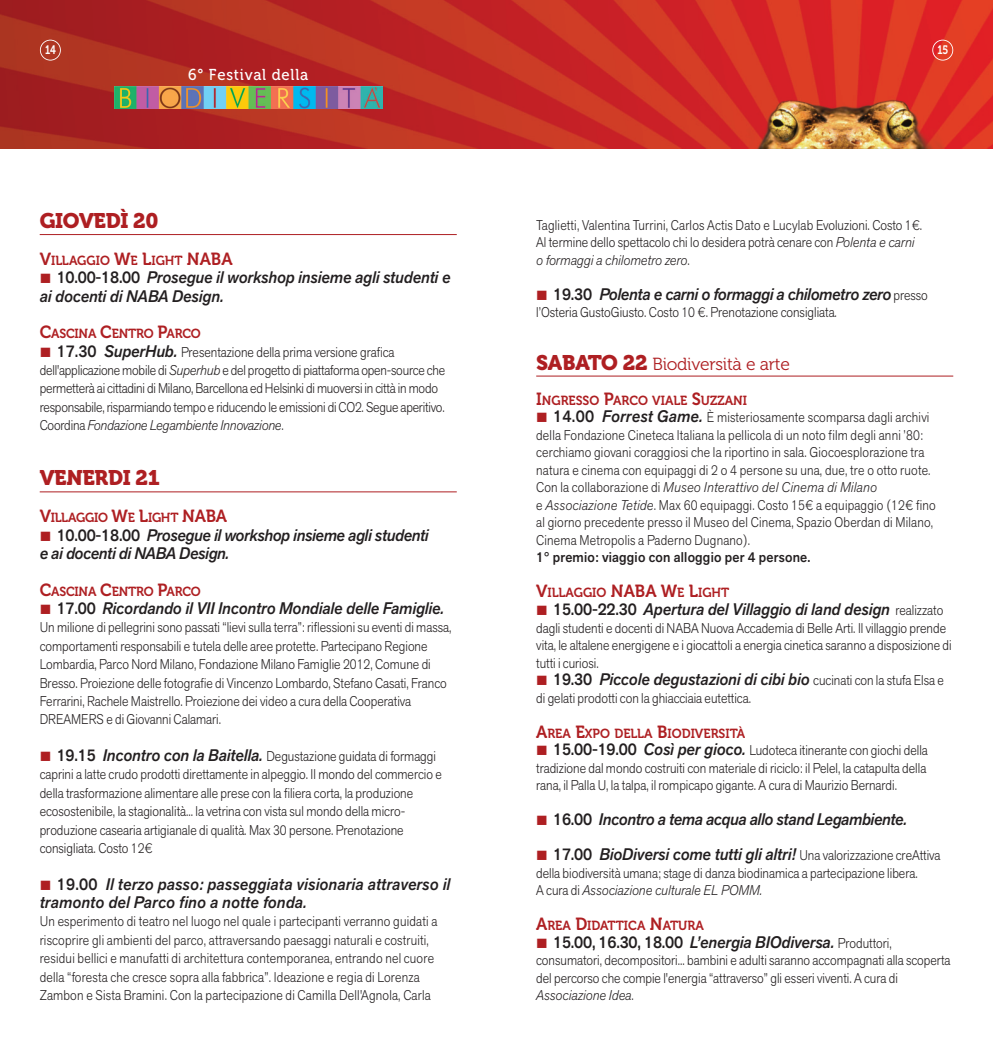
<style>
.page{position:relative;width:993px;height:1042px;background:#fff}
.page>*{position:absolute;margin:0;border:0;box-sizing:border-box;transform-origin:0 0}
.t1{font:21px "Museo 900";letter-spacing:-.015em;color:#ae1f22}
.t2{font:17.5px "Museo 300";letter-spacing:-.015em;color:#ae1f22}
.t3{font:16.62px/18.4px "Akzid Grtsk Next Med It";color:#231f20;scale:.95 1}
.t4{font:15.75px "Museo 500";letter-spacing:.05em;color:#fff;scale:.95 1}
.t5{font:300 14px/18.4px "Akzid Grtsk Next";color:#231f20;scale:.9 1}
.t6{font:500 14px "Akzid Grtsk Next";letter-spacing:.015em;color:#231f20;scale:.95 1}
.t7{font:13.12px "Museo 700";color:#ae1f22;scale:.95 1}
.t8{font:13.12px "Museo 700";letter-spacing:-.02em;color:#ae1f22;scale:.95 1}
.t9{font:12.25px "Museo 700";color:#fff;scale:.8 1}
.s1{font-size:17.5px}
.s2{color:#ae1f22}
.s3{font-family:"Akzid Grtsk Next";font-weight:500}
.s4{font-weight:500;font-size:16.62px}
.s5{font-family:"Akzid Grtsk Next Med It";font-weight:400;font-size:16.62px}
.s6{font-style:italic}
.s7{font-family:"Akzid Grtsk Next";font-weight:300;font-size:14px}
.s8{font-family:"Museo 900";font-size:21px}
</style>
<div class="page">
<img style="left:0;top:0;width:992px;height:148px">
<hr style="left:536px;top:376px;width:416px;height:1px;background:#ae1f22">
<hr style="left:40px;top:234px;width:416px;height:1px;background:#ae1f22">
<hr style="left:40px;top:491px;width:416px;height:1px;background:#ae1f22">
<div style="left:40px;top:40px;width:21px;height:21px;border:2px solid #fff;border-radius:50%"></div>
<div style="left:932px;top:40px;width:20px;height:21px;border:2px solid #fff;border-radius:50%"></div>
<img style="left:114px;top:86px;width:268px;height:23px">
<p class="t9" style="left:45px;top:42px;width:15px">14</p>
<p class="t9" style="left:937px;top:42px;width:15px">15</p>
<p class="t4" style="left:188px;top:69px;width:128px">6° Festival della</p>
<h1 class="t1" style="left:40px;top:208px;width:120px">GIOVEDÌ 20</h1>
<p class="t7" style="left:40px;top:253px;width:204px"><span class="s1">V</span>ILLAGGIO <span class="s1">W</span>E <span class="s1">L</span>IGHT <span class="s1">NABA</span></p>
<p class="t3" style="left:39px;top:270px;width:434px"><span class="s2">■</span> <span class="s3">10.00-18.00</span> Prosegue il workshop insieme agli studenti e ai docenti di NABA Design.</p>
<p class="t8" style="left:40px;top:326px;width:171px"><span class="s1">C</span>ASCINA <span class="s1">C</span>ENTRO <span class="s1">P</span>ARCO</p>
<p class="t5" style="left:39px;top:344px;width:452px"><span class="s2">■</span> <span class="s4">17.30</span> <span class="s5">SuperHub.</span> Presentazione della prima versione grafica dell'applicazione mobile di <span class="s6">Superhub</span> e del progetto di piattaforma open-source che permetterà ai cittadini di Milano, Barcellona ed Helsinki di muoversi in città in modo responsabile, risparmiando tempo e riducendo le emissioni di CO2. Segue aperitivo.<br>Coordina <span class="s6">Fondazione Legambiente Innovazione</span>.</p>
<h1 class="t1" style="left:40px;top:466px;width:122px">VENERDI 21</h1>
<p class="t8" style="left:40px;top:510px;width:199px"><span class="s1">V</span>ILLAGGIO <span class="s1">W</span>E <span class="s1">L</span>IGHT <span class="s1">NABA</span></p>
<p class="t3" style="left:39px;top:527px;width:411px"><span class="s2">■</span> <span class="s3">10.00-18.00</span> Prosegue il workshop insieme agli studenti e ai docenti di NABA Design.</p>
<p class="t8" style="left:40px;top:583px;width:171px"><span class="s1">C</span>ASCINA <span class="s1">C</span>ENTRO <span class="s1">P</span>ARCO</p>
<p class="t3" style="left:39px;top:601px;width:427px"><span class="s2">■</span> <span class="s3">17.00</span> Ricordando il VII Incontro Mondiale delle Famiglie.</p>
<p class="t5" style="left:40px;top:620px;width:459px">Un milione di pellegrini sono passati “lievi sulla terra”: riflessioni su eventi di massa, comportamenti responsabili e tutela delle aree protette. Partecipano Regione Lombardia, Parco Nord Milano, Fondazione Milano Famiglie 2012, Comune di Bresso. Proiezione delle fotografie di Vincenzo Lombardo, Stefano Casati, Franco Ferrarini, Rachele Maistrello. Proiezione dei video a cura della Cooperativa DREAMERS e di Giovanni Calamari.</p>
<p class="t5" style="left:39px;top:748px;width:448px"><span class="s2">■</span> <span class="s4">19.15</span> <span class="s5">Incontro con la Baitella.</span> Degustazione guidata di formaggi caprini a latte crudo prodotti direttamente in alpeggio. Il mondo del commercio e della trasformazione alimentare alle prese con la filiera corta, la produzione ecosostenibile, la stagionalità... la vetrina con vista sul mondo della micro&shy;produzione casearia artigianale di qualità. Max 30 persone. Prenotazione consigliata. Costo 12€</p>
<p class="t3" style="left:39px;top:876px;width:434px"><span class="s2">■</span> <span class="s3">19.00</span> Il terzo passo: passeggiata visionaria attraverso il tramonto del Parco fino a notte fonda.</p>
<p class="t5" style="left:40px;top:914px;width:443px">Un esperimento di teatro nel luogo nel quale i partecipanti verranno guidati a riscoprire gli ambienti del parco, attraversando paesaggi naturali e costruiti, residui bellici e manufatti di architettura contemporanea, entrando nel cuore della “foresta che cresce sopra alla fabbrica”. Ideazione e regia di Lorenza Zambon e Sista Bramini. Con la partecipazione di Camilla Dell'Agnola, Carla</p>
<p class="t5" style="left:536px;top:218px;width:430px;line-height:17.5px">Taglietti, Valentina Turrini, Carlos Actis Dato e Lucylab Evoluzioni. Costo 1€.<br>Al termine dello spettacolo chi lo desidera potrà cenare con <span class="s6">Polenta e carni o formaggi a chilometro zero</span>.</p>
<p class="t3" style="left:536px;top:287px;width:414px"><span class="s2">■</span> <span class="s3">19.30</span> Polenta e carni o formaggi a chilometro zero <span class="s7">presso</span></p>
<p class="t5" style="left:536px;top:305px;width:335px">l’Osteria GustoGiusto. Costo 10 €. Prenotazione consigliata.</p>
<p class="t2" style="left:536px;top:358px;width:255px"><span class="s8">SABATO 22</span> Biodiversità e arte</p>
<p class="t7" style="left:536px;top:393px;width:223px"><span class="s1">I</span>NGRESSO <span class="s1">P</span>ARCO VIALE <span class="s1">S</span>UZZANI</p>
<p class="t5" style="left:536px;top:410px;width:445px;line-height:17.5px"><span class="s2">■</span> <span class="s4">14.00</span> <span class="s5">Forrest Game.</span> È misteriosamente scomparsa dagli archivi della Fondazione Cineteca Italiana la pellicola di un noto film degli anni ’80: cerchiamo giovani coraggiosi che la riportino in sala. Giocoesplorazione tra natura e cinema con equipaggi di 2 o 4 persone su una, due, tre o otto ruote.<br>Con la collaborazione di <span class="s6">Museo Interattivo del Cinema di Milano<br></span>e <span class="s6">Associazione Tetide</span>. Max 60 equipaggi. Costo 15€ a equipaggio (12€ fino al giorno precedente presso il Museo del Cinema, Spazio Oberdan di Milano, Cinema Metropolis a Paderno Dugnano).</p>
<p class="t6" style="left:536px;top:552px;width:290px">1° premio: viaggio con alloggio per 4 persone.</p>
<p class="t7" style="left:536px;top:585px;width:205px"><span class="s1">V</span>ILLAGGIO <span class="s1">NABA W</span>E <span class="s1">L</span>IGHT</p>
<p class="t3" style="left:536px;top:602px;width:430px"><span class="s2">■</span> <span class="s3">15.00-22.30</span> Apertura del Villaggio di land design <span class="s7">realizzato</span></p>
<p class="t5" style="left:536px;top:620px;width:463px;line-height:17.5px">dagli studenti e docenti di NABA Nuova Accademia di Belle Arti. Il villaggio prende vita, le altalene energigene e i giocattoli a energia cinetica saranno a disposizione di tutti i curiosi.</p>
<p class="t3" style="left:536px;top:672px;width:430px"><span class="s2">■</span> <span class="s3">19.30</span> Piccole degustazioni di cibi bio <span class="s7">cucinati con la stufa Elsa e</span></p>
<p class="t5" style="left:536px;top:690px;width:240px">di gelati prodotti con la ghiacciaia eutettica.</p>
<p class="t7" style="left:536px;top:725px;width:221px"><span class="s1">A</span>REA <span class="s1">E</span>XPO DELLA <span class="s1">B</span>IODIVERSITÀ</p>
<p class="t5" style="left:536px;top:743px;width:437px;line-height:17.5px;text-align:justify"><span class="s2">■</span> <span class="s4">15.00-19.00</span> <span class="s5">Così per gioco.</span> Ludoteca itinerante con giochi della tradizione dal mondo costruiti con materiale di riciclo: il Pelel, la catapulta della rana, il Palla U, la talpa, il rompicapo gigante. A cura di Maurizio Bernardi.</p>
<p class="t3" style="left:536px;top:812px;width:392px"><span class="s2">■</span> <span class="s3">16.00</span> Incontro a tema acqua allo stand Legambiente.</p>
<p class="t3" style="left:536px;top:847px;width:427px"><span class="s2">■</span> <span class="s3">17.00</span> BioDiversi come tutti gli altri! <span class="s7">Una valorizzazione creAttiva</span></p>
<p class="t5" style="left:536px;top:865px;width:425px;line-height:17.5px">della biodiversità umana; stage di danza biodinamica a partecipazione libera.<br>A cura di <span class="s6">Associazione culturale EL POMM.</span></p>
<p class="t7" style="left:536px;top:918px;width:178px"><span class="s1">A</span>REA <span class="s1">D</span>IDATTICA <span class="s1">N</span>ATURA</p>
<p class="t3" style="left:536px;top:934px;width:376px"><span class="s2">■</span> <span class="s3">15.00, 16.30, 18.00</span> L’energia BIOdiversa. <span class="s7">Produttori,</span></p>
<p class="t5" style="left:536px;top:953px;width:461px;line-height:17.5px">consumatori, decompositori... bambini e adulti saranno accompagnati alla scoperta del percorso che compie l'energia “attraverso” gli esseri viventi. A cura di<br><span class="s6">Associazione Idea</span>.</p>
</div>
